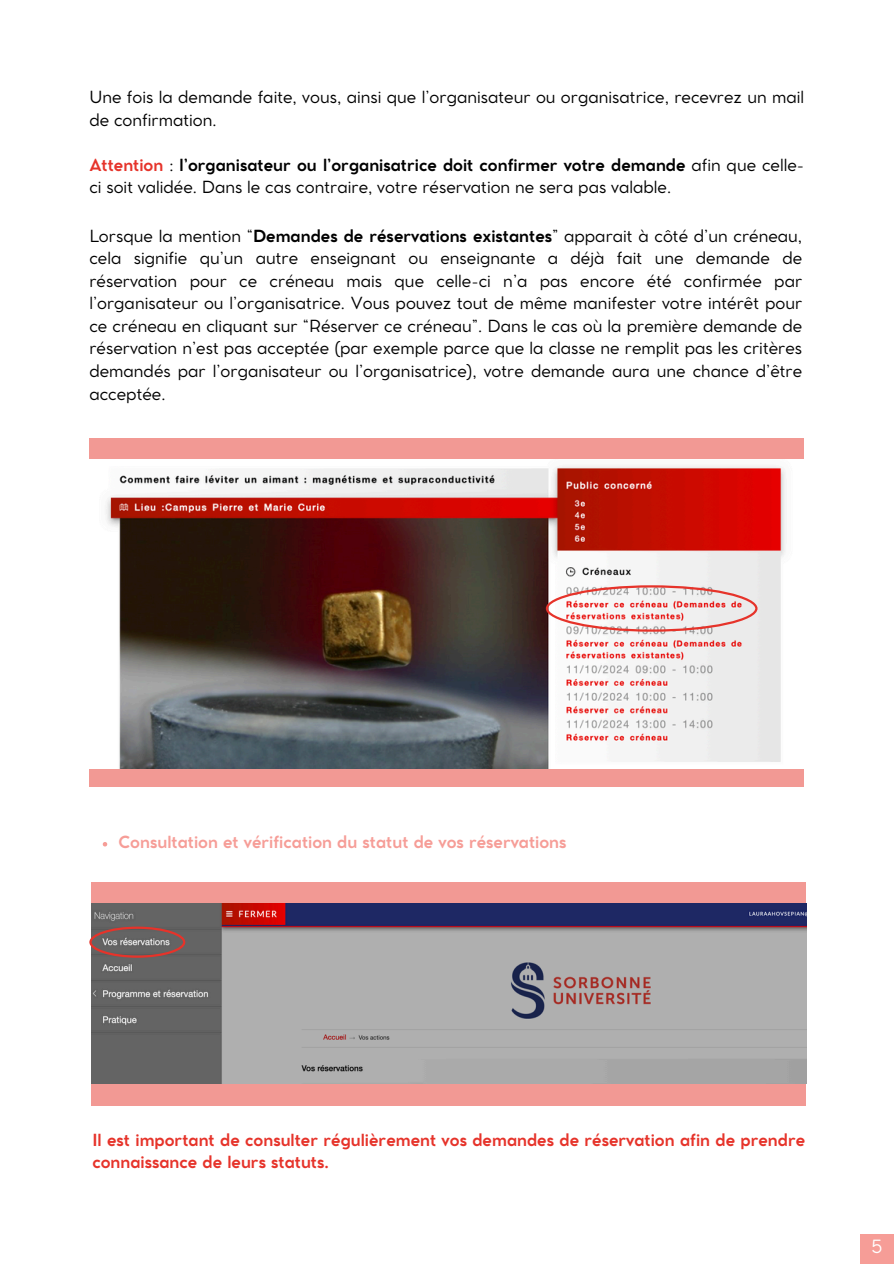
<style>
.page{position:relative;width:894px;height:1264px;background:#fff}
.page>*{position:absolute;margin:0;border:0;box-sizing:border-box;transform-origin:0 0}
.t1{font:18px "Cocomat Pro";color:#fff}
.t2{font:16.5px/22.5px "Cocomat Pro";color:#000}
.t3{font:700 16.5px/22.5px "Cocomat Pro";color:#e6332a}
.t4{font:700 16.5px "Cocomat Pro";color:#f69d97}
.s1{font-weight:700;color:#e6332a}
.s2{font-weight:700}
</style>
<div class="page">
<div style="left:860px;top:1233px;width:33px;height:30px;background:#f69d97"></div>
<div style="left:89px;top:438px;width:714px;height:348px;background:#f29994"></div>
<img style="left:89px;top:459px;width:714px;height:310px">
<svg style="left:545px;top:585px;width:212px;height:46px;background:#e9c8c7"></svg>
<svg style="left:103px;top:842px;width:4px;height:4px"></svg>
<div style="left:91px;top:882px;width:715px;height:223px;background:#f29994"></div>
<img style="left:91px;top:903px;width:715px;height:180px">
<svg style="left:89px;top:926px;width:96px;height:31px;background:#806564"></svg>
<p class="t2" style="left:89px;top:88px;width:716px">Une fois la demande faite, vous, ainsi que l’organisateur ou organisatrice, recevrez un mail de confirmation.</p>
<p class="t2" style="left:89px;top:155px;width:716px"><span class="s1">Attention</span> : <span class="s2">l’organisateur ou l’organisatrice doit confirmer votre demande</span> afin que celle&shy;ci soit validée. Dans le cas contraire, votre réservation ne sera pas valable.</p>
<p class="t2" style="left:89px;top:226px;width:714px;text-align:justify">Lorsque la mention “<span class="s2">Demandes de réservations existantes</span>” apparait à côté d’un créneau, cela signifie qu’un autre enseignant ou enseignante a déjà fait une demande de réservation pour ce créneau mais que celle-ci n’a pas encore été confirmée par l’organisateur ou l’organisatrice. Vous pouvez tout de même manifester votre intérêt pour ce créneau en cliquant sur “Réserver ce créneau”. Dans le cas où la première demande de réservation n’est pas acceptée (par exemple parce que la classe ne remplit pas les critères demandés par l’organisateur ou l’organisatrice), votre demande aura une chance d’être acceptée.</p>
<p class="t4" style="left:118px;top:835px;width:449px">Consultation et vérification du statut de vos réservations</p>
<p class="t3" style="left:92px;top:1129px;width:714px">Il est important de consulter régulièrement vos demandes de réservation afin de prendre connaissance de leurs statuts.</p>
<p class="t1" style="left:871px;top:1239px;width:13px">5</p>
</div>
